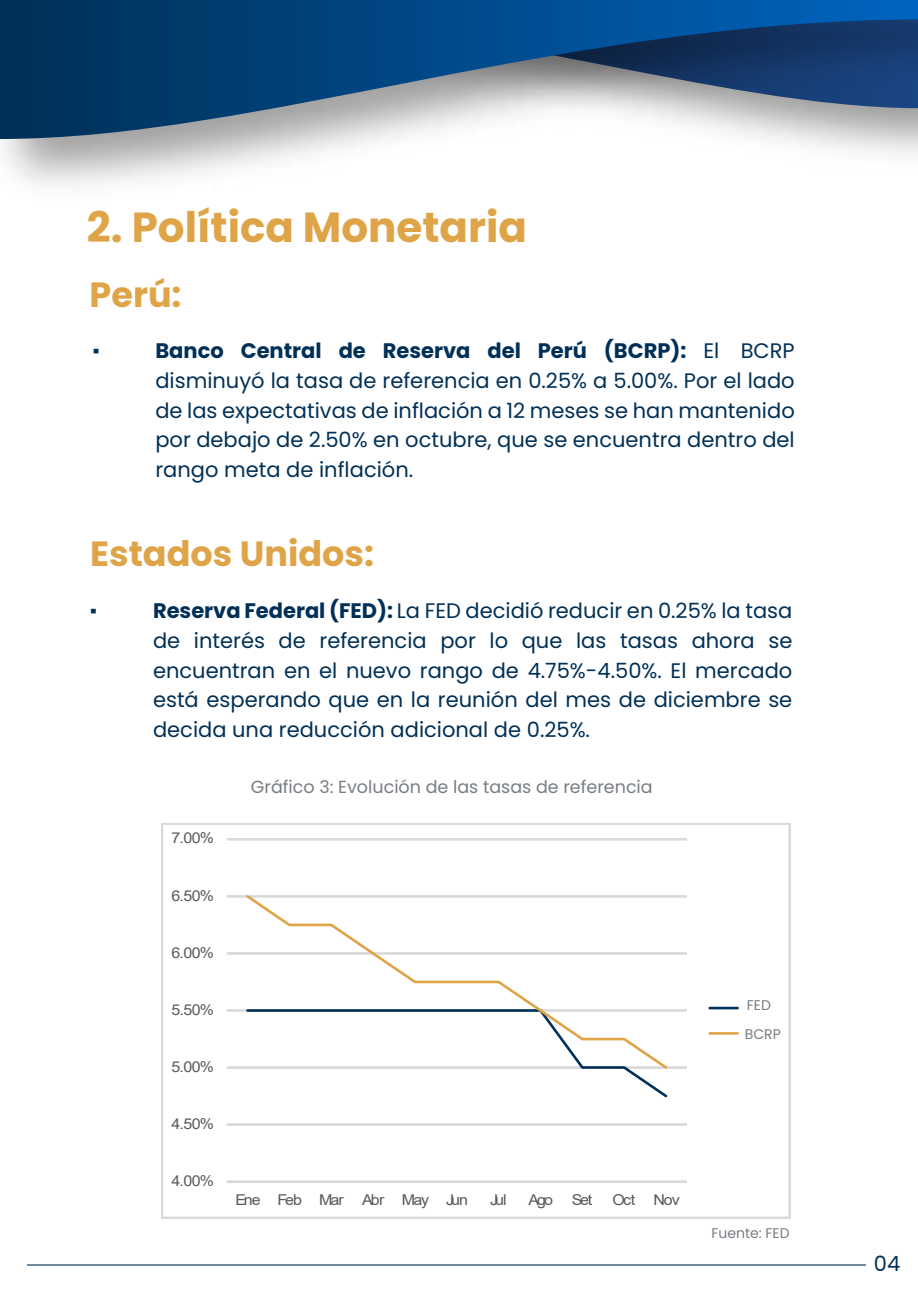
<style>
.page{position:relative;width:918px;height:1294px;background:#fff}
.page>*{position:absolute;margin:0;border:0;box-sizing:border-box;transform-origin:0 0}
.t1{font:700 42px "Poppins";color:#dea447}
.t2{font:700 35px "Poppins";color:#dea447}
.t3{font:21px/29.8px "Poppins";color:#003057;text-align:justify}
.t4{font:21px "Times New Roman";color:#003057}
.t5{font:17.5px "Poppins";color:#787d82}
.t6{font:15.05px "Arial";letter-spacing:-.065em;color:#595959;scale:1.07 1}
.t7{font:15.05px "Arial";letter-spacing:-.09em;color:#595959;scale:1.07 1}
.t8{font:14px/29.1px "Poppins";color:#787d82}
.s1{font-weight:700}
</style>
<div class="page">
<svg style="left:0;top:0;width:918px;height:139px;background:#3f688f"></svg>
<hr style="left:27px;top:1263px;width:838px;height:2px;background:#003057">
<hr style="left:227px;top:838px;width:460px;height:2px;background:#d9d9d9">
<hr style="left:227px;top:895px;width:460px;height:2px;background:#d9d9d9">
<hr style="left:227px;top:952px;width:460px;height:2px;background:#d9d9d9">
<hr style="left:227px;top:1009px;width:460px;height:2px;background:#d9d9d9">
<hr style="left:227px;top:1066px;width:460px;height:2px;background:#d9d9d9">
<hr style="left:227px;top:1123px;width:460px;height:2px;background:#d9d9d9">
<hr style="left:227px;top:1180px;width:460px;height:2px;background:#d9d9d9">
<svg style="left:627px;top:1071px;width:41px;height:27px"></svg>
<svg style="left:244px;top:895px;width:425px;height:176px"></svg>
<hr style="left:709px;top:1006px;width:28px;height:3px;background:#003057">
<hr style="left:709px;top:1031px;width:28px;height:3px;background:#dea447">
<div style="left:161px;top:823px;width:629px;height:395px;border:3px solid #d9d9d9"></div>
<h1 class="t1" style="left:87px;top:203px;width:441px">2. Política Monetaria</h1>
<h2 class="t2" style="left:90px;top:274px;width:93px">Perú:</h2>
<p class="t4" style="left:92px;top:336px;width:9px">▪</p>
<p class="t3" style="left:155px;top:336px;width:641px"><span class="s1">Banco Central de Reserva del Perú (BCRP):</span> El BCRP disminuyó la tasa de referencia en 0.25% a 5.00%. Por el lado de las expectativas de inflación a 12 meses se han mantenido por debajo de 2.50% en octubre, que se encuentra dentro del rango meta de inflación.</p>
<h2 class="t2" style="left:90px;top:533px;width:285px">Estados Unidos:</h2>
<p class="t4" style="left:90px;top:596px;width:9px">▪</p>
<p class="t3" style="left:153px;top:596px;width:641px"><span class="s1">Reserva Federal (FED):</span> La FED decidió reducir en 0.25% la tasa de interés de referencia por lo que las tasas ahora se encuentran en el nuevo rango de 4.75%-4.50%. El mercado está esperando que en la reunión del mes de diciembre se decida una reducción adicional de 0.25%.</p>
<p class="t6" style="left:171px;top:827px;width:41px">7.00%</p>
<p class="t6" style="left:171px;top:884px;width:41px">6.50%</p>
<p class="t6" style="left:171px;top:941px;width:41px">6.00%</p>
<p class="t6" style="left:171px;top:998px;width:41px">5.50%</p>
<p class="t6" style="left:171px;top:1055px;width:41px">5.00%</p>
<p class="t6" style="left:171px;top:1112px;width:41px">4.50%</p>
<p class="t6" style="left:171px;top:1169px;width:41px">4.00%</p>
<p class="t5" style="left:251px;top:776px;width:403px">Gráfico 3: Evolución de las tasas de referencia</p>
<p class="t7" style="left:235px;top:1189px;width:219px">Ene Feb Mar Abr May Jun</p>
<p class="t6" style="left:490px;top:1189px;width:17px">Jul</p>
<p class="t6" style="left:528px;top:1189px;width:24px">Ago</p>
<p class="t6" style="left:572px;top:1189px;width:21px">Set</p>
<p class="t6" style="left:612px;top:1189px;width:64px">Oct Nov</p>
<p class="t8" style="left:744px;top:990px;width:38px">FED<br>BCRP</p>
<p class="t8" style="left:711px;top:1218px;width:80px">Fuente: FED</p>
<p class="t3" style="left:873px;top:1248px;width:28px">04</p>
</div>
